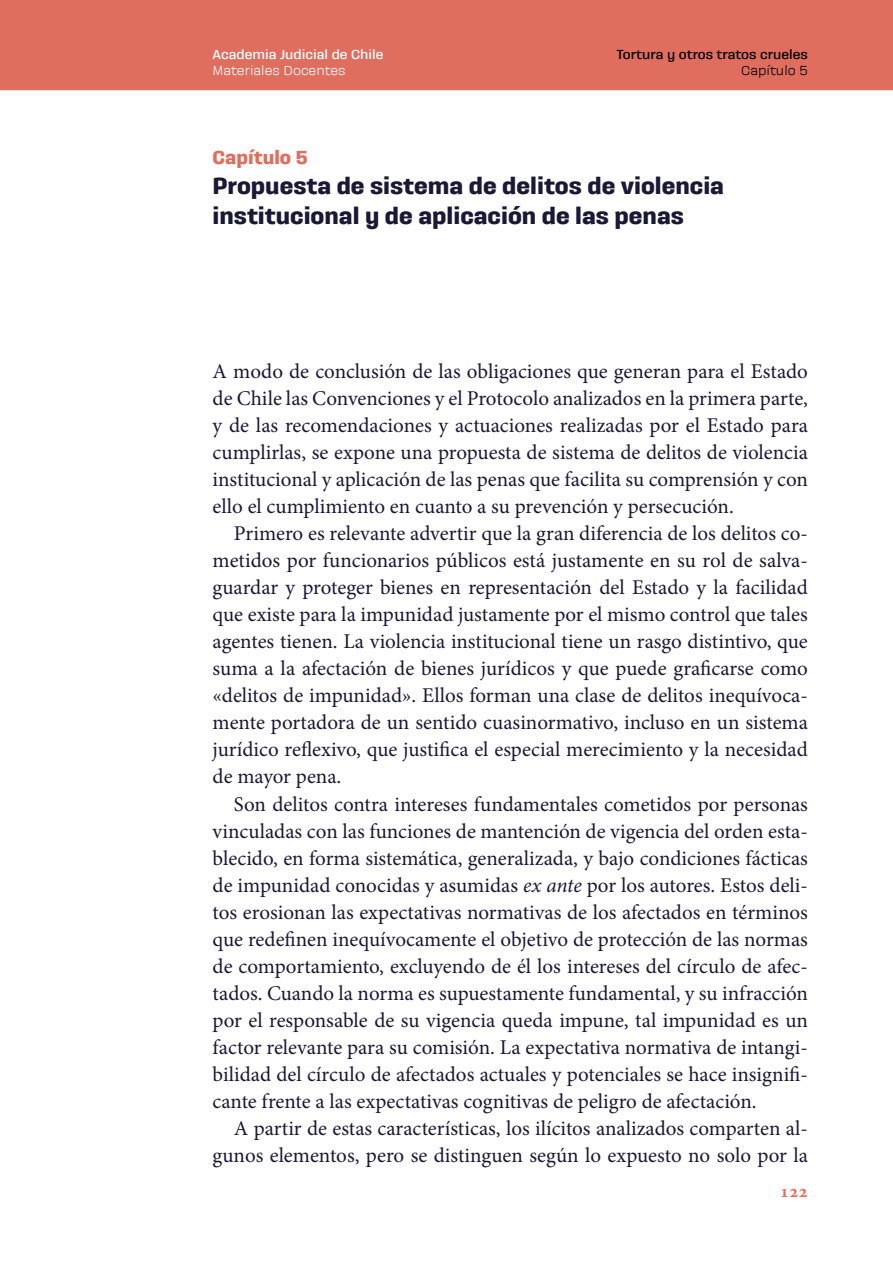
<style>
.page{position:relative;width:893px;height:1263px;background:#fff}
.page>*{position:absolute;margin:0;border:0;box-sizing:border-box;transform-origin:0 0}
.aj-chapter-title{font:900 24px/30px "Galeana Standard";color:#1a1835}
.aj-body{font:21px/27px "Minion Pro";color:#1a1835;text-align:justify}
.aj-body-i{font:21px/27px "Minion Pro";color:#1a1835;text-align:justify}
.aj-chapter-number{font:900 19.5px "Galeana Standard";color:#df6e5e}
.t1{font:700 18px "Minion Pro";color:#df6e5e}
.t2{font:700 13.5px "Galeana Standard";color:#000}
.t3{font:700 13.5px "Galeana Standard";color:#fff}
.t4{font:13.5px "Galeana Standard";color:#fff}
.t5{font:13.5px "Galeana Standard";color:#000}
.s1{font-style:italic}
</style>
<div class="page">
<div style="left:0;top:0;width:893px;height:89px;background:#df6e5e"></div>
<hr style="left:0;top:89px;width:893px;height:1px;background:#df6e5e">
<p class="t3" style="left:213px;top:47px;width:172px">Academia Judicial de Chile</p>
<p class="t4" style="left:213px;top:63px;width:134px">Materiales Docentes</p>
<p class="t2" style="left:616px;top:47px;width:193px">Tortura y otros tratos crueles</p>
<p class="t5" style="left:741px;top:63px;width:68px">Capítulo 5</p>
<h2 class="aj-chapter-number" style="left:213px;top:146px;width:97px">Capítulo 5</h2>
<h2 class="aj-chapter-title" style="left:213px;top:172px;width:513px">Propuesta de sistema de delitos de violencia institucional y de aplicación de las penas</h2>
<p class="aj-body-i" style="left:213px;top:358px;width:597px">A modo de conclusión de las obligaciones que generan para el Estado de Chile las Convenciones y el Protocolo analizados en la primera parte, y de las recomendaciones y actuaciones realizadas por el Estado para cumplirlas, se expone una propuesta de sistema de delitos de violencia institucional y aplicación de las penas que facilita su comprensión y con ello el cumplimiento en cuanto a su prevención y persecución.</p>
<p class="aj-body" style="left:213px;top:520px;width:597px;text-indent:21px">Primero es relevante advertir que la gran diferencia de los delitos co&shy;metidos por funcionarios públicos está justamente en su rol de salva&shy;guardar y proteger bienes en representación del Estado y la facilidad que existe para la impunidad justamente por el mismo control que tales agentes tienen. La violencia institucional tiene un rasgo distintivo, que suma a la afectación de bienes jurídicos y que puede graficarse como «delitos de impunidad». Ellos forman una clase de delitos inequívoca&shy;mente portadora de un sentido cuasinormativo, incluso en un sistema jurídico reflexivo, que justifica el especial merecimiento y la necesidad de mayor pena.</p>
<p class="aj-body" style="left:213px;top:790px;width:597px;text-indent:21px">Son delitos contra intereses fundamentales cometidos por personas vinculadas con las funciones de mantención de vigencia del orden esta&shy;blecido, en forma sistemática, generalizada, y bajo condiciones fácticas de impunidad conocidas y asumidas <span class="s1">ex ante</span> por los autores. Estos deli&shy;tos erosionan las expectativas normativas de los afectados en términos que redefinen inequívocamente el objetivo de protección de las normas de comportamiento, excluyendo de él los intereses del círculo de afec&shy;tados. Cuando la norma es supuestamente fundamental, y su infracción por el responsable de su vigencia queda impune, tal impunidad es un factor relevante para su comisión. La expectativa normativa de intangi&shy;bilidad del círculo de afectados actuales y potenciales se hace insignifi&shy;cante frente a las expectativas cognitivas de peligro de afectación.</p>
<p class="aj-body" style="left:213px;top:1114px;width:597px;text-align:right">A partir de estas características, los ilícitos analizados comparten al&shy;gunos elementos, pero se distinguen según lo expuesto no solo por la</p>
<p class="t1" style="left:780px;top:1178px;width:30px">122</p>
</div>
